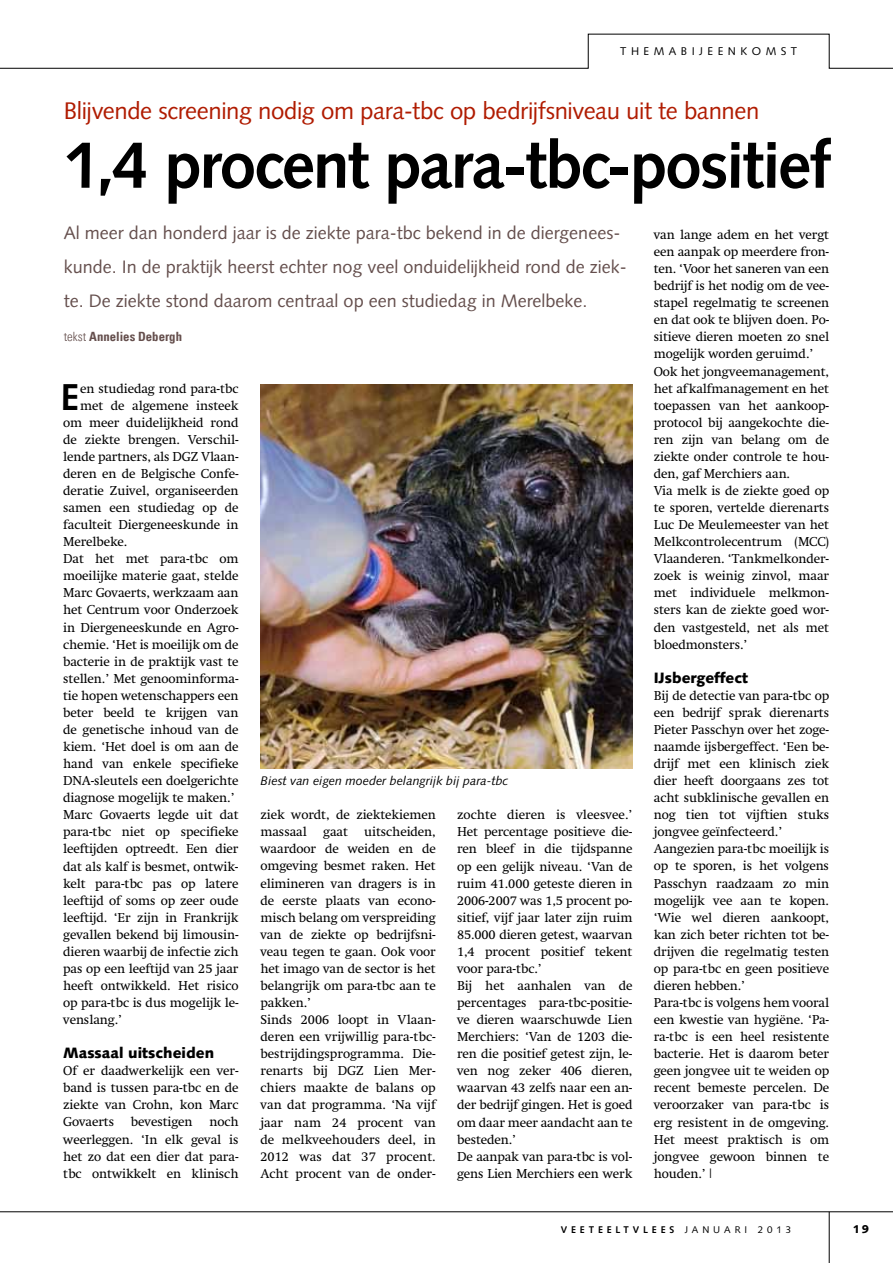
<style>
.page{position:relative;width:893px;height:1263px;background:#fff}
.page>*{position:absolute;margin:0;border:0;box-sizing:border-box;transform-origin:0 0}
.t1{font:700 66px "Syntax LT Pro";letter-spacing:-.03em;color:#000}
.t2{font:700 37.35px "Syntax LT Pro";color:#000}
.t3{font:24px "Syntax LT Pro";letter-spacing:-.02em;color:#b01b00}
.t4{font:18px/34.2px "Syntax LT Pro";color:#654f4d}
.t5{font:900 15px "Syntax LT Pro";color:#000}
.t6{font:13.2px/17.1px "Swift LT Pro";letter-spacing:-.01em;color:#000}
.t7{font:12.75px "Univers Com 67 Bold Cond";color:#654f4d}
.t8{font:italic 12.45px "Syntax LT Pro";color:#000}
.t9{font:11.25px "Syntax LT Pro";letter-spacing:.4em;color:#000}
.t10{font:900 11.25px "Syntax LT Pro";color:#000}
.t11{font:700 9.75px "Syntax LT Pro";letter-spacing:.4em;color:#000}
.t12{font:9.75px "Syntax LT Pro";letter-spacing:.4em;color:#000}
.s1{font-family:"Univers Com 47 Light Cond"}
.s2{font-family:"Univers LT Pro 45";font-weight:300}
.s3{font-weight:700}
</style>
<div class="page">
<img style="left:260px;top:385px;width:372px;height:383px">
<svg style="left:0;top:33px;width:893px;height:36px"></svg>
<svg style="left:0;top:1211px;width:893px;height:52px"></svg>
<hr style="left:829px;top:1212px;width:1px;height:51px;background:#000">
<p class="t9" style="left:620px;top:45px;width:178px">THEMABIJEENKOMST</p>
<h3 class="t3" style="left:64px;top:97px;width:697px">Blijvende screening nodig om para-tbc op bedrijfsniveau uit te bannen</h3>
<h1 class="t1" style="left:64px;top:126px;width:769px">1,4 procent para-tbc-positief</h1>
<h3 class="t4" style="left:64px;top:216px;width:565px">Al meer dan honderd jaar is de ziekte para-tbc bekend in de diergenees&shy;kunde. In de praktijk heerst echter nog veel onduidelijkheid rond de ziek&shy;te. De ziekte stond daarom centraal op een studiedag in Merelbeke.</h3>
<p class="t7" style="left:64px;top:329px;width:120px"><span class="s1">tekst</span> Annelies Debergh</p>
<h2 class="t2" style="left:60px;top:375px;width:20px">E</h2>
<p class="t6" style="left:80px;top:379px;width:160px">en studiedag rond para-tbc</p>
<p class="t6" style="left:80px;top:397px;width:160px">met de algemene insteek</p>
<p class="t6" style="left:63px;top:414px;width:177px">om meer duidelijkheid rond</p>
<p class="t6" style="left:63px;top:431px;width:177px">de ziekte brengen. Verschil-</p>
<p class="t6" style="left:63px;top:448px;width:177px">lende partners, als DGZ Vlaan-</p>
<p class="t6" style="left:63px;top:465px;width:177px">deren en de Belgische Confe-</p>
<p class="t6" style="left:63px;top:482px;width:177px">deratie Zuivel, organiseerden</p>
<p class="t6" style="left:63px;top:499px;width:177px">samen een studiedag op de</p>
<p class="t6" style="left:63px;top:516px;width:177px">faculteit Diergeneeskunde in</p>
<p class="t6" style="left:63px;top:533px;width:66px">Merelbeke.</p>
<p class="t6" style="left:63px;top:550px;width:177px">Dat het met para-tbc om</p>
<p class="t6" style="left:63px;top:567px;width:177px">moeilijke materie gaat, stelde</p>
<p class="t6" style="left:63px;top:584px;width:177px">Marc Govaerts, werkzaam aan</p>
<p class="t6" style="left:63px;top:601px;width:177px">het Centrum voor Onderzoek</p>
<p class="t6" style="left:63px;top:618px;width:177px">in Diergeneeskunde en Agro-</p>
<p class="t6" style="left:63px;top:635px;width:177px">chemie. ‘Het is moeilijk om de</p>
<p class="t6" style="left:63px;top:653px;width:177px">bacterie in de praktijk vast te</p>
<p class="t6" style="left:63px;top:670px;width:177px">stellen.’ Met genoominforma-</p>
<p class="t6" style="left:63px;top:687px;width:177px">tie hopen wetenschappers een</p>
<p class="t6" style="left:63px;top:704px;width:177px">beter beeld te krijgen van</p>
<p class="t6" style="left:63px;top:721px;width:177px">de genetische inhoud van de</p>
<p class="t6" style="left:63px;top:738px;width:177px">kiem. ‘Het doel is om aan de</p>
<p class="t6" style="left:63px;top:755px;width:177px">hand van enkele specifieke</p>
<p class="t6" style="left:63px;top:772px;width:177px">DNA-sleutels een doelgerichte</p>
<p class="t6" style="left:63px;top:789px;width:173px">diagnose mogelijk te maken.’</p>
<p class="t6" style="left:63px;top:806px;width:177px">Marc Govaerts legde uit dat</p>
<p class="t6" style="left:63px;top:823px;width:177px">para-tbc niet op specifieke</p>
<p class="t6" style="left:63px;top:840px;width:177px">leeftijden optreedt. Een dier</p>
<p class="t6" style="left:63px;top:857px;width:177px">dat als kalf is besmet, ontwik-</p>
<p class="t6" style="left:63px;top:874px;width:177px">kelt para-tbc pas op latere</p>
<p class="t6" style="left:63px;top:892px;width:177px">leeftijd of soms op zeer oude</p>
<p class="t6" style="left:63px;top:909px;width:177px">leeftijd. ‘Er zijn in Frankrijk</p>
<p class="t6" style="left:63px;top:926px;width:177px">gevallen bekend bij limousin-</p>
<p class="t6" style="left:63px;top:943px;width:177px">dieren waarbij de infectie zich</p>
<p class="t6" style="left:63px;top:960px;width:177px">pas op een leeftijd van 25 jaar</p>
<p class="t6" style="left:63px;top:977px;width:177px">heeft ontwikkeld. Het risico</p>
<p class="t6" style="left:63px;top:994px;width:177px">op para-tbc is dus mogelijk le-</p>
<p class="t6" style="left:63px;top:1011px;width:60px">venslang.’</p>
<p class="t5" style="left:63px;top:1044px;width:152px">Massaal uitscheiden</p>
<p class="t6" style="left:63px;top:1062px;width:177px;text-align:justify">Of er daadwerkelijk een ver&shy;band is tussen para-tbc en de ziekte van Crohn, kon Marc Govaerts</p>
<p class="t6" style="left:63px;top:1113px;width:177px;text-align:justify;text-indent:146px">noch weerleggen. ‘In elk geval is het zo dat een dier dat para&shy;tbc ontwikkelt en klinisch</p>
<p class="t6" style="left:131px;top:1113px;width:63px">bevestigen</p>
<p class="t8" style="left:260px;top:773px;width:249px">Biest van eigen moeder belangrijk bij para-tbc</p>
<p class="t6" style="left:260px;top:806px;width:177px">ziek wordt, de ziektekiemen massaal gaat uitscheiden, waardoor de weiden en de omgeving besmet raken. Het elimineren van dragers is in de eerste plaats van econo&shy;misch belang om verspreiding van de ziekte op bedrijfsni&shy;veau tegen te gaan. Ook voor het imago van de sector is het belangrijk om para-tbc aan te pakken.’<br>Sinds 2006 loopt in Vlaan&shy;deren een vrijwillig para-tbc&shy;bestrijdingsprogramma. Die&shy;renarts bij DGZ Lien Mer&shy;chiers maakte de balans op van dat programma. ‘Na vijf jaar nam 24 procent van de melkveehouders deel, in<br>2012 was dat 37 procent.<br>Acht procent van de onder-</p>
<p class="t6" style="left:457px;top:806px;width:177px">zochte dieren is vleesvee.’<br>Het percentage positieve die&shy;ren bleef in die tijdspanne op een gelijk niveau. ‘Van de ruim 41.000 geteste dieren in<br>2006-2007 was 1,5 procent po&shy;sitief, vijf jaar later zijn ruim<br>85.000 dieren getest, waarvan<br>1,4 procent positief tekent voor para-tbc.’<br>Bij het aanhalen van de percentages para-tbc-positie&shy;ve dieren waarschuwde Lien<br>Merchiers: ‘Van de 1203 die&shy;ren die positief getest zijn, le&shy;ven nog zeker 406 dieren, waarvan 43 zelfs naar een an&shy;der bedrijf gingen. Het is goed om daar meer aandacht aan te besteden.’<br>De aanpak van para-tbc is vol&shy;gens Lien Merchiers een werk</p>
<p class="t6" style="left:654px;top:226px;width:177px">van lange adem en het vergt een aanpak op meerdere fron&shy;ten. ‘Voor het saneren van een bedrijf is het nodig om de vee&shy;stapel regelmatig te screenen en dat ook te blijven doen. Po&shy;sitieve dieren moeten zo snel mogelijk worden geruimd.’<br>Ook het jongveemanagement, het afkalfmanagement en het toepassen van het aankoop&shy;protocol bij aangekochte die&shy;ren zijn van belang om de ziekte onder controle te hou&shy;den, gaf Merchiers aan.<br>Via melk is de ziekte goed op te sporen, vertelde dierenarts<br>Luc De Meulemeester van het<br>Melkcontrolecentrum (MCC)<br>Vlaanderen. ‘Tankmelkonder&shy;zoek is weinig zinvol, maar met individuele melkmon&shy;sters kan de ziekte goed wor&shy;den vastgesteld, net als met bloedmonsters.’</p>
<p class="t5" style="left:654px;top:668px;width:96px">IJsbergeffect</p>
<p class="t6" style="left:654px;top:687px;width:177px">Bij de detectie van para-tbc op een bedrijf sprak dierenarts<br>Pieter Passchyn over het zoge&shy;naamde ijsbergeffect. ‘Een be&shy;drijf met een klinisch ziek dier heeft doorgaans zes tot acht subklinische gevallen en nog tien tot vijftien stuks jongvee geïnfecteerd.’<br>Aangezien para-tbc moeilijk is op te sporen, is het volgens<br>Passchyn raadzaam zo min mogelijk vee aan te kopen. ‘Wie wel dieren aankoopt, kan zich beter richten tot be&shy;drijven die regelmatig testen op para-tbc en geen positieve dieren hebben.’<br>Para-tbc is volgens hem vooral een kwestie van hygiëne. ‘Pa&shy;ra-tbc is een heel resistente bacterie. Het is daarom beter geen jongvee uit te weiden op recent bemeste percelen. De veroorzaker van para-tbc is erg resistent in de omgeving.<br>Het meest praktisch is om jongvee gewoon binnen te houden.’ <span class="s2">l</span></p>
<p class="t11" style="left:561px;top:1223px;width:91px">VEETEELTVlee</p>
<p class="t12" style="left:669px;top:1223px;width:123px"><span class="s3">s</span> JANUARI 2013</p>
<p class="t10" style="left:853px;top:1222px;width:18px">19</p>
</div>
